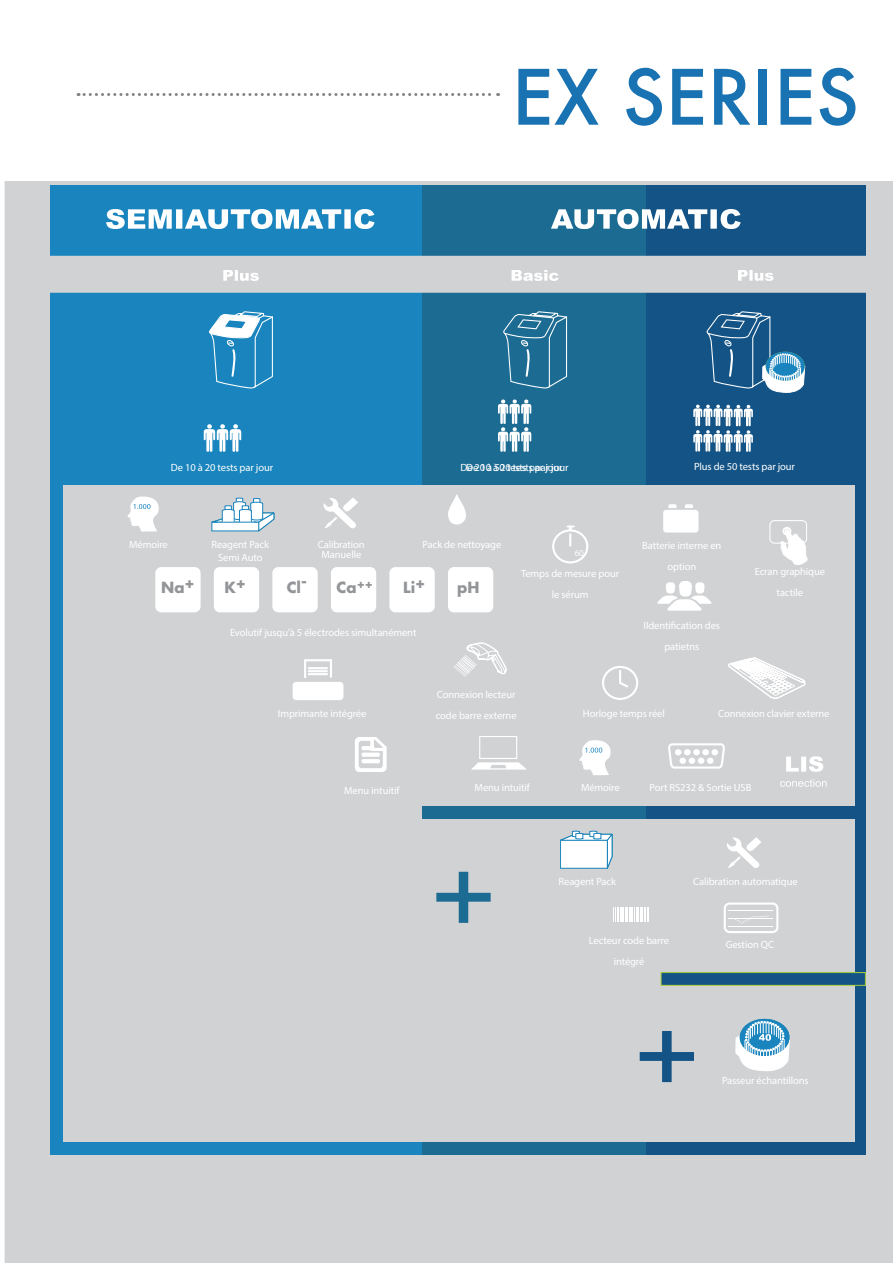
<style>
.page{position:relative;width:893px;height:1263px;background:#fff}
.page>*{position:absolute;margin:0;border:0;box-sizing:border-box;transform-origin:0 0}
.Paragaph_Small{font:700 15px "Futura";color:#939598}
.Paragraph{font:10.5px/21px "Myriad Pro";letter-spacing:-.01em;color:#fff;text-align:center}
.Paragraph-2{font:9px "Myriad Pro";color:#fff}
</style>
<div class="page">
<hr style="left:0;top:180px;width:1px;height:212px;background:#1984bd">
<div style="left:5px;top:181px;width:888px;height:1082px;background:#d1d2d4"></div>
<svg style="left:78px;top:93px;width:421px;height:3px"></svg>
<div style="left:646px;top:185px;width:219px;height:300px;background:#135385"></div>
<div style="left:855px;top:227px;width:10px;height:927px;background:#135385"></div>
<div style="left:423px;top:185px;width:223px;height:300px;background:#1b6b93"></div>
<div style="left:56px;top:185px;width:365px;height:300px;background:#1984bd"></div>
<svg style="left:355px;top:737px;width:32px;height:35px"></svg>
<hr style="left:362px;top:759px;width:18px;height:4px;background:#fff">
<div style="left:362px;top:752px;width:18px;height:5px;background:#fff"></div>
<svg style="left:106px;top:209px;width:269px;height:20px"></svg>
<svg style="left:551px;top:209px;width:190px;height:20px"></svg>
<svg style="left:601px;top:665px;width:38px;height:36px"></svg>
<svg style="left:786px;top:756px;width:37px;height:16px"></svg>
<svg style="left:727px;top:657px;width:80px;height:42px"></svg>
<svg style="left:293px;top:658px;width:50px;height:42px"></svg>
<svg style="left:780px;top:779px;width:47px;height:8px"></svg>
<div style="left:769px;top:520px;width:38px;height:24px;border:1px solid #fff;border-radius:4px"></div>
<svg style="left:780px;top:526px;width:28px;height:41px"></svg>
<svg style="left:640px;top:1031px;width:54px;height:51px;background:#94a9ba"></svg>
<div style="left:661px;top:972px;width:204px;height:13px;background:#135385"></div>
<div style="left:661px;top:972px;width:204px;height:13px;border:1px solid #a6ce39"></div>
<div style="left:646px;top:806px;width:219px;height:13px;background:#135385"></div>
<div style="left:423px;top:806px;width:223px;height:13px;background:#1b6b93"></div>
<div style="left:614px;top:1142px;width:250px;height:12px;background:#135385"></div>
<div style="left:396px;top:1142px;width:250px;height:12px;background:#1b6b93"></div>
<div style="left:53px;top:1142px;width:369px;height:12px;background:#1984bd"></div>
<svg style="left:644px;top:907px;width:4px;height:15px"></svg>
<hr style="left:640px;top:907px;width:3px;height:15px;background:#fff">
<svg style="left:613px;top:907px;width:25px;height:15px"></svg>
<svg style="left:436px;top:872px;width:55px;height:51px;background:#97b1bf"></svg>
<svg style="left:551px;top:523px;width:38px;height:41px"></svg>
<svg style="left:126px;top:496px;width:34px;height:35px"></svg>
<svg style="left:657px;top:581px;width:55px;height:30px"></svg>
<svg style="left:559px;top:830px;width:55px;height:42px"></svg>
<svg style="left:211px;top:497px;width:66px;height:36px"></svg>
<div style="left:218px;top:522px;width:36px;height:7px;background:#fff"></div>
<hr style="left:214px;top:522px;width:43px;height:1px;background:#1984bd">
<svg style="left:666px;top:742px;width:59px;height:28px"></svg>
<div style="left:707px;top:758px;width:7px;height:6px;background:#fff;border-radius:50%"></div>
<svg style="left:453px;top:641px;width:55px;height:36px"></svg>
<svg style="left:663px;top:504px;width:35px;height:28px"></svg>
<svg style="left:727px;top:837px;width:34px;height:31px"></svg>
<hr style="left:729px;top:910px;width:44px;height:1px;background:#fff">
<hr style="left:729px;top:918px;width:44px;height:1px;background:#fff">
<hr style="left:729px;top:926px;width:44px;height:1px;background:#fff">
<svg style="left:732px;top:915px;width:38px;height:9px"></svg>
<div style="left:724px;top:902px;width:54px;height:31px;border:2px solid #fff;border-radius:5px"></div>
<div style="left:740px;top:1019px;width:49px;height:37px;background:#1984bd;border-radius:50%"></div>
<svg style="left:735px;top:1021px;width:55px;height:50px"></svg>
<svg style="left:324px;top:497px;width:34px;height:31px"></svg>
<svg style="left:448px;top:494px;width:18px;height:31px"></svg>
<svg style="left:204px;top:424px;width:37px;height:28px"></svg>
<svg style="left:693px;top:404px;width:60px;height:48px"></svg>
<svg style="left:498px;top:311px;width:70px;height:141px"></svg>
<svg style="left:706px;top:311px;width:99px;height:82px"></svg>
<svg style="left:518px;top:69px;width:81px;height:56px"></svg>
<svg style="left:626px;top:68px;width:36px;height:58px"></svg>
<svg style="left:672px;top:69px;width:31px;height:56px"></svg>
<svg style="left:714px;top:69px;width:36px;height:56px"></svg>
<div style="left:759px;top:69px;width:8px;height:56px;background:#1972b1"></div>
<svg style="left:780px;top:69px;width:31px;height:56px"></svg>
<svg style="left:820px;top:68px;width:35px;height:58px"></svg>
<div style="left:448px;top:567px;width:45px;height:45px;background:#fff;border-radius:6px"></div>
<div style="left:155px;top:567px;width:46px;height:45px;background:#fff;border-radius:6px"></div>
<div style="left:214px;top:567px;width:45px;height:45px;background:#fff;border-radius:6px"></div>
<div style="left:272px;top:567px;width:46px;height:45px;background:#fff;border-radius:6px"></div>
<div style="left:331px;top:567px;width:45px;height:45px;background:#fff;border-radius:6px"></div>
<div style="left:50px;top:185px;width:13px;height:969px;background:#1984bd"></div>
<div style="left:389px;top:567px;width:46px;height:45px;background:#fff;border-radius:6px"></div>
<svg style="left:209px;top:311px;width:64px;height:78px"></svg>
<div style="left:25px;top:256px;width:864px;height:37px;background:#d1d2d4;border:2px solid #d1d2d4"></div>
<div style="left:479px;top:736px;width:38px;height:23px;border:1px solid #fff"></div>
<svg style="left:471px;top:762px;width:56px;height:8px"></svg>
<svg style="left:578px;top:740px;width:34px;height:35px"></svg>
<svg style="left:223px;top:270px;width:36px;height:11px"></svg>
<svg style="left:512px;top:270px;width:47px;height:11px"></svg>
<svg style="left:738px;top:270px;width:35px;height:11px"></svg>
<p class="Paragraph" style="left:466px;top:457px;width:104px">De 10 à 20 tests par jour</p>
<p class="Paragraph" style="left:694px;top:455px;width:102px">Plus de 50 tests par jour</p>
<p class="Paragraph" style="left:171px;top:456px;width:104px">De 10 à 20 tests par jour</p>
<p class="Paragraph" style="left:460px;top:457px;width:104px">De 20 à 50 tests par jour</p>
<p class="Paragraph" style="left:129px;top:533px;width:40px">Mémoire</p>
<p class="Paragraph" style="left:212px;top:534px;width:59px">Reagent Pack</p>
<p class="Paragraph" style="left:218px;top:547px;width:46px">Semi Auto</p>
<p class="Paragraph" style="left:318px;top:534px;width:48px">Calibration</p>
<p class="Paragraph" style="left:321px;top:544px;width:41px">Manuelle</p>
<p class="Paragraph" style="left:423px;top:534px;width:80px">Pack de nettoyage</p>
<p class="Paragaph_Small" style="left:161px;top:577px;width:35px">Na+</p>
<p class="Paragaph_Small" style="left:224px;top:575px;width:23px">K+</p>
<p class="Paragaph_Small" style="left:287px;top:577px;width:22px">Cl-</p>
<p class="Paragaph_Small" style="left:337px;top:577px;width:38px">Ca<sup>++</sup></p>
<p class="Paragaph_Small" style="left:403px;top:577px;width:24px">Li+</p>
<p class="Paragaph_Small" style="left:457px;top:577px;width:24px">pH</p>
<p class="Paragraph" style="left:230px;top:621px;width:188px">Evolutif jusqu'à 5 électrodes simultanément</p>
<p class="Paragraph-2" style="left:575px;top:547px;width:11px">60</p>
<p class="Paragraph" style="left:521px;top:563px;width:99px">Temps de mesure pour le sérum</p>
<p class="Paragraph" style="left:642px;top:535px;width:81px">Batterie interne en option</p>
<p class="Paragraph" style="left:644px;top:615px;width:78px">IIdentification des patietns</p>
<p class="Paragraph" style="left:755px;top:561px;width:72px">Ecran graphique tactile</p>
<p class="Paragraph" style="left:278px;top:702px;width:90px">Imprimante intégrée</p>
<p class="Paragraph" style="left:436px;top:683px;width:82px;text-align:left">Connexion lecteur code barre externe</p>
<p class="Paragraph" style="left:583px;top:702px;width:84px">Horloge temps réel</p>
<p class="Paragraph" style="left:718px;top:702px;width:113px">Connexion clavier externe</p>
<p class="Paragraph" style="left:344px;top:780px;width:57px">Menu intuitif</p>
<p class="Paragraph" style="left:475px;top:777px;width:57px">Menu intuitif</p>
<p class="Paragraph" style="left:581px;top:777px;width:40px">Mémoire</p>
<p class="Paragraph" style="left:650px;top:777px;width:103px">Port RS232 &amp; Sortie USB</p>
<p class="Paragraph" style="left:559px;top:871px;width:59px">Reagent Pack</p>
<p class="Paragraph" style="left:693px;top:871px;width:106px">Calibration automatique</p>
<p class="Paragraph" style="left:589px;top:929px;width:82px">Lecteur code barre intégré</p>
<p class="Paragraph" style="left:726px;top:934px;width:50px">Gestion QC</p>
<p class="Paragraph" style="left:722px;top:1069px;width:88px">Passeur échantillons</p>
</div>
